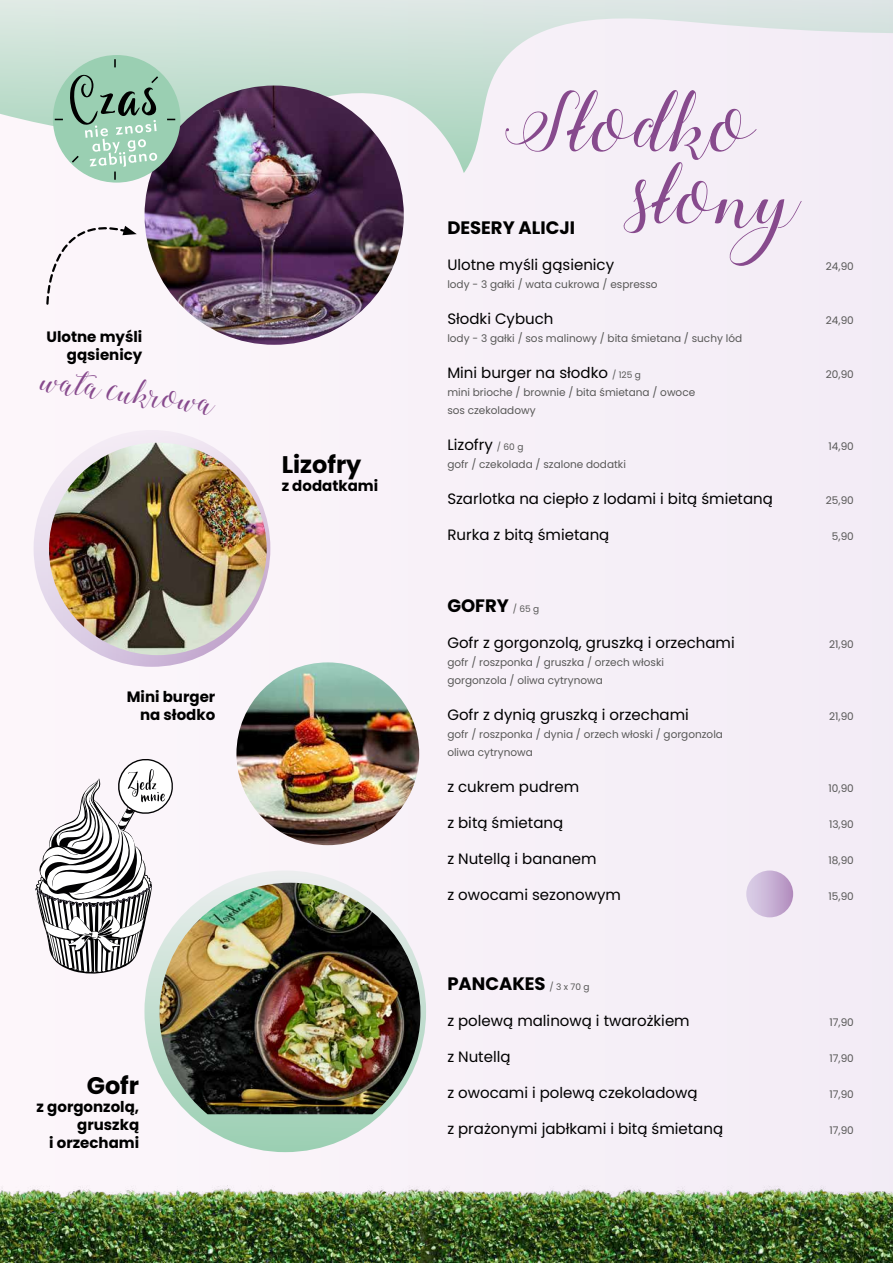
<style>
.page{position:relative;width:893px;height:1263px;background:#f6f0f8}
.page>*{position:absolute;margin:0;border:0;box-sizing:border-box;transform-origin:0 0}
.t1{font:80.85px/72px "Stylish Calligraphy";color:#874a8d}
.t2{font:33px "Stylish Calligraphy";color:#874a8d}
.t3{font:700 24px "Poppins";color:#000}
.t4{font:700 18px "Poppins";color:#000}
.t5{font:15px "Poppins";color:#000}
.t6{font:700 15px/18px "Poppins";color:#000;text-align:right}
.t7{font:10.5px/18px "Poppins";color:#575756}
.s1{font-size:9px;color:#575756}
.s2{font-weight:400;font-size:9px;color:#575756}
</style>
<div class="page">
<svg style="left:144px;top:870px;width:282px;height:282px"></svg>
<svg style="left:34px;top:430px;width:236px;height:237px"></svg>
<img style="left:160px;top:883px;width:260px;height:204px">
<img style="left:49px;top:443px;width:218px;height:212px">
<svg style="left:0;top:0;width:893px;height:173px"></svg>
<img style="left:145px;top:86px;width:259px;height:259px;border-radius:130px">
<svg style="left:46px;top:226px;width:91px;height:79px"></svg>
<div style="left:746px;top:870px;width:47px;height:47px;background:linear-gradient(to right,#ded4ea,#b38fbf);border-radius:50%"></div>
<img style="left:236px;top:662px;width:183px;height:183px;border-radius:91px">
<svg style="left:35px;top:759px;width:140px;height:215px"></svg>
<svg style="left:53px;top:58px;width:124px;height:123px"></svg>
<img style="left:0;top:1087px;width:382px;height:176px">
<img style="left:382px;top:1087px;width:511px;height:176px">
<h3 class="t6" style="left:47px;top:328px;width:97px">Ulotne myśli gąsienicy</h3>
<h2 class="t2" style="left:46px;top:359px;width:175px;rotate:8deg">wata cukrowa</h2>
<h3 class="t3" style="left:282px;top:451px;width:81px">Lizofry</h3>
<h3 class="t6" style="left:282px;top:477px;width:98px">z dodatkami</h3>
<h3 class="t6" style="left:127px;top:688px;width:90px">Mini burger na słodko</h3>
<h3 class="t3" style="left:87px;top:1071px;width:54px">Gofr</h3>
<h3 class="t6" style="left:37px;top:1097px;width:104px">z gorgonzolą, gruszką<br>i orzechami</h3>
<h1 class="t1" style="left:634px;top:88px;width:169px;text-indent:-128px">Słodko słony</h1>
<h3 class="t4" style="left:447px;top:217px;width:129px">DESERY ALICJI</h3>
<h3 class="t5" style="left:447px;top:256px;width:168px">Ulotne myśli gąsienicy</h3>
<p class="t7" style="left:447px;top:275px;width:212px">lody - 3 gałki / wata cukrowa / espresso</p>
<h3 class="t5" style="left:447px;top:310px;width:108px">Słodki Cybuch</h3>
<p class="t7" style="left:447px;top:329px;width:296px">lody - 3 gałki / sos malinowy / bita śmietana / suchy lód</p>
<h3 class="t5" style="left:447px;top:364px;width:195px">Mini burger na słodko <span class="s1">/ 125 g</span></h3>
<p class="t7" style="left:447px;top:383px;width:249px">mini brioche / brownie / bita śmietana / owoce sos czekoladowy</p>
<h3 class="t5" style="left:447px;top:436px;width:78px">Lizofry <span class="s1">/ 60 g</span></h3>
<p class="t7" style="left:447px;top:455px;width:180px">gofr / czekolada / szalone dodatki</p>
<h3 class="t5" style="left:447px;top:490px;width:327px">Szarlotka na ciepło z lodami i bitą śmietaną</h3>
<h3 class="t5" style="left:447px;top:526px;width:164px">Rurka z bitą śmietaną</h3>
<h3 class="t4" style="left:447px;top:595px;width:93px">GOFRY <span class="s2">/ 65 g</span></h3>
<h3 class="t5" style="left:447px;top:634px;width:289px">Gofr z gorgonzolą, gruszką i orzechami</h3>
<p class="t7" style="left:447px;top:653px;width:218px">gofr / roszponka / gruszka / orzech włoski gorgonzola / oliwa cytrynowa</p>
<h3 class="t5" style="left:447px;top:706px;width:243px">Gofr z dynią gruszką i orzechami</h3>
<p class="t7" style="left:447px;top:725px;width:277px">gofr / roszponka / dynia / orzech włoski / gorgonzola oliwa cytrynowa</p>
<h3 class="t5" style="left:447px;top:778px;width:133px">z cukrem pudrem</h3>
<h3 class="t5" style="left:447px;top:814px;width:117px">z bitą śmietaną</h3>
<h3 class="t5" style="left:447px;top:850px;width:151px">z Nutellą i bananem</h3>
<h3 class="t5" style="left:447px;top:886px;width:175px">z owocami sezonowym</h3>
<p class="t7" style="left:826px;top:257px;width:29px">24,90</p>
<p class="t7" style="left:826px;top:311px;width:29px">24,90</p>
<p class="t7" style="left:826px;top:365px;width:29px">20,90</p>
<p class="t7" style="left:829px;top:437px;width:27px">14,90</p>
<p class="t7" style="left:826px;top:491px;width:29px">25,90</p>
<p class="t7" style="left:832px;top:527px;width:23px">5,90</p>
<p class="t7" style="left:829px;top:635px;width:26px">21,90</p>
<p class="t7" style="left:829px;top:707px;width:26px">21,90</p>
<p class="t7" style="left:829px;top:779px;width:27px">10,90</p>
<p class="t7" style="left:829px;top:815px;width:26px">13,90</p>
<p class="t7" style="left:829px;top:851px;width:27px">18,90</p>
<p class="t7" style="left:829px;top:887px;width:27px">15,90</p>
<h3 class="t4" style="left:447px;top:973px;width:144px">PANCAKES <span class="s2">/ 3 x 70 g</span></h3>
<h3 class="t5" style="left:447px;top:1012px;width:244px">z polewą malinową i twarożkiem</h3>
<h3 class="t5" style="left:447px;top:1048px;width:65px">z Nutellą</h3>
<h3 class="t5" style="left:447px;top:1084px;width:252px">z owocami i polewą czekoladową</h3>
<h3 class="t5" style="left:447px;top:1120px;width:277px">z prażonymi jabłkami i bitą śmietaną</h3>
<p class="t7" style="left:829px;top:1013px;width:26px">17,90</p>
<p class="t7" style="left:829px;top:1049px;width:26px">17,90</p>
<p class="t7" style="left:829px;top:1085px;width:26px">17,90</p>
<p class="t7" style="left:829px;top:1121px;width:26px">17,90</p>
</div>
